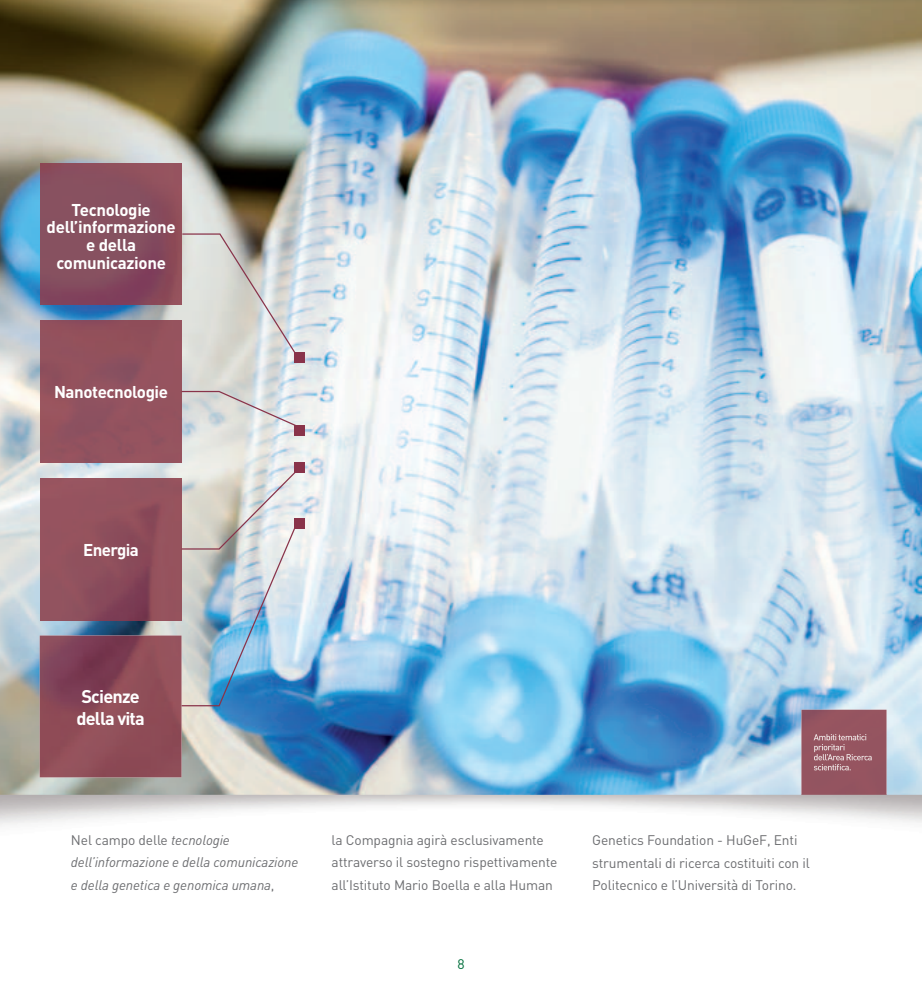
<style>
.page{position:relative;width:922px;height:993px;background:#fff}
.page>*{position:absolute;margin:0;border:0;box-sizing:border-box;transform-origin:0 0}
.t1{font:700 18.12px/21.8px "DIN";letter-spacing:-.045em;color:#fff}
.t2{font:700 16.88px/17.5px "DIN";letter-spacing:-.02em;color:#fff;text-align:center}
.t3{font:13.75px/22.5px "DIN";letter-spacing:-.01em;color:#6c6d70}
.t4{font:italic 13.75px/22.5px "DIN";letter-spacing:-.01em;color:#6c6d70}
.t5{font:13.75px "DIN";color:#006f3c}
.s1{font-style:normal}
</style>
<div class="page">
<img style="left:0;top:0;width:921px;height:826px">
<img style="left:40px;top:163px;width:142px;height:142px">
<div style="left:40px;top:321px;width:142px;height:141px;background:#93525f"></div>
<img style="left:40px;top:478px;width:141px;height:142px">
<img style="left:40px;top:635px;width:141px;height:142px">
<div style="left:294px;top:351px;width:11px;height:11px;background:#89334a"></div>
<div style="left:294px;top:424px;width:11px;height:11px;background:#89334a"></div>
<div style="left:294px;top:462px;width:11px;height:11px;background:#89334a"></div>
<div style="left:294px;top:517px;width:11px;height:11px;background:#89334a"></div>
<img style="left:801px;top:709px;width:85px;height:85px">
<img style="left:813px;top:733px;width:53px;height:7px">
<img style="left:814px;top:743px;width:30px;height:8px">
<img style="left:813px;top:753px;width:59px;height:7px">
<img style="left:813px;top:763px;width:37px;height:7px">
<svg style="left:182px;top:233px;width:113px;height:120px;background:#d1d1cd"></svg>
<svg style="left:181px;top:391px;width:115px;height:35px;background:#d5d6d8"></svg>
<img style="left:181px;top:471px;width:115px;height:235px">
<p class="t2" style="left:47px;top:200px;width:131px">Tecnologie dell’informazione e della comunicazione</p>
<p class="t2" style="left:54px;top:382px;width:115px">Nanotecnologie</p>
<p class="t2" style="left:83px;top:540px;width:57px">Energia</p>
<h1 class="t1" style="left:76px;top:684px;width:70px">Scienze della vita</h1>
<p class="t4" style="left:71px;top:828px;width:229px"><span class="s1">Nel campo delle</span> tecnologie dell’informazione e della comunicazione e della genetica e genomica umana<span class="s1">,</span></p>
<p class="t3" style="left:331px;top:827px;width:227px">la Compagnia agirà esclusivamente attraverso il sostegno rispettivamente all’Istituto Mario Boella e alla Human</p>
<p class="t5" style="left:457px;top:954px;width:9px">8</p>
<p class="t3" style="left:592px;top:828px;width:219px">Genetics Foundation - HuGeF, Enti strumentali di ricerca costituiti con il<br>Politecnico e l’Università di Torino.</p>
</div>
